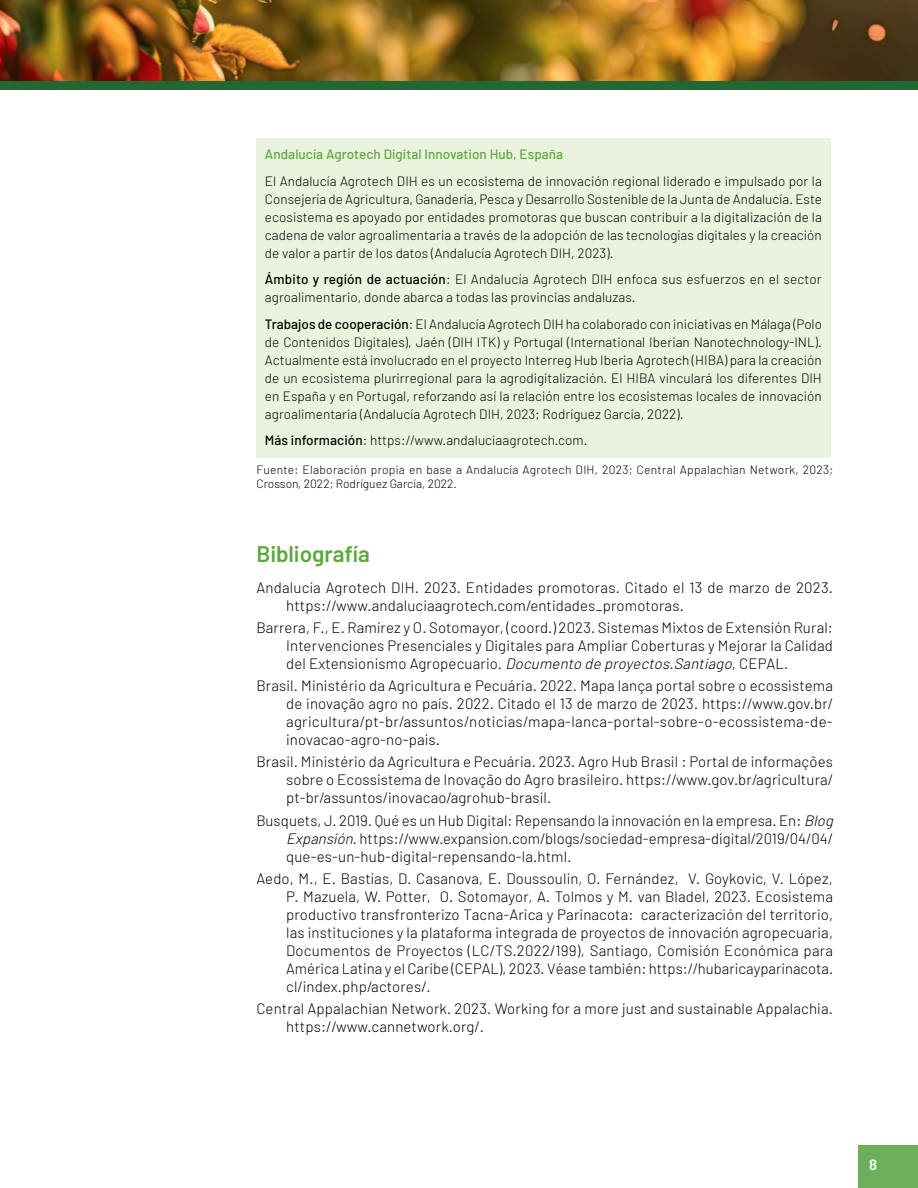
<style>
.page{position:relative;width:918px;height:1188px;background:#fff}
.page>*{position:absolute;margin:0;border:0;box-sizing:border-box;transform-origin:0 0}
.t1{font:600 22.5px "Barlow";color:#5ca83c}
.t2{font:300 15px/18px "Barlow";letter-spacing:.01em;color:#000;text-align:justify}
.t3{font:600 15px "Barlow";color:#fff}
.t4{font:300 13.5px/18px "Barlow";letter-spacing:.005em;color:#000;text-align:justify}
.t5{font:500 13.5px "Barlow";letter-spacing:.005em;color:#5ca83c}
.t6{font:300 12px/13.8px "Barlow";letter-spacing:.02em;color:#000}
.s1{font-weight:500}
.s2{font-style:italic}
</style>
<div class="page">
<div style="left:858px;top:1145px;width:60px;height:43px;background:#6bb058"></div>
<img style="left:0;top:0;width:918px;height:81px">
<div style="left:0;top:81px;width:918px;height:8px;background:#236834"></div>
<div style="left:256px;top:137px;width:574px;height:321px;background:#eaf3de"></div>
<hr style="left:256px;top:137px;width:574px;height:1px;background:#fff">
<p class="t5" style="left:265px;top:146px;width:300px">Andalucía Agrotech Digital Innovation Hub, España</p>
<p class="t4" style="left:265px;top:172px;width:559px">El Andalucía Agrotech DIH es un ecosistema de innovación regional liderado e impulsado por la Consejería de Agricultura, Ganadería, Pesca y Desarrollo Sostenible de la Junta de Andalucía. Este ecosistema es apoyado por entidades promotoras que buscan contribuir a la digitalización de la cadena de valor agroalimentaria a través de la adopción de las tecnologías digitales y la creación de valor a partir de los datos (Andalucía Agrotech DIH, 2023).</p>
<p class="t4" style="left:265px;top:270px;width:558px"><span class="s1">Ámbito y región de actuación</span>: El Andalucía Agrotech DIH enfoca sus esfuerzos en el sector agroalimentario, donde abarca a todas las provincias andaluzas.</p>
<p class="t4" style="left:265px;top:315px;width:559px"><span class="s1">Trabajos de cooperación</span>: El Andalucía Agrotech DIH ha colaborado con iniciativas en Málaga (Polo de Contenidos Digitales), Jaén (DIH ITK) y Portugal (International Iberian Nanotechnology-INL).<br>Actualmente está involucrado en el proyecto Interreg Hub Iberia Agrotech (HIBA) para la creación de un ecosistema plurirregional para la agrodigitalización. El HIBA vinculará los diferentes DIH en España y en Portugal, reforzando así la relación entre los ecosistemas locales de innovación agroalimentaria (Andalucía Agrotech DIH, 2023; Rodríguez García, 2022).</p>
<p class="t4" style="left:265px;top:431px;width:324px"><span class="s1">Más información</span>: https://www.andaluciaagrotech.com.</p>
<p class="t6" style="left:256px;top:463px;width:578px">Fuente: Elaboración propia en base a Andalucía Agrotech DIH, 2023; Central Appalachian Network, 2023;<br>Crosson, 2022; Rodríguez García, 2022.</p>
<h1 class="t1" style="left:256px;top:540px;width:115px">Bibliografía</h1>
<p class="t2" style="left:286px;top:578px;width:548px;text-indent:-30px">Andalucía Agrotech DIH. 2023. Entidades promotoras. Citado el 13 de marzo de 2023. https://www.andaluciaagrotech.com/entidades_promotoras.</p>
<p class="t2" style="left:286px;top:618px;width:548px;text-indent:-30px">Barrera, F., E. Ramírez y O. Sotomayor, (coord.) 2023. Sistemas Mixtos de Extensión Rural:<br>Intervenciones Presenciales y Digitales para Ampliar Coberturas y Mejorar la Calidad del Extensionismo Agropecuario. <span class="s2">Documento de proyectos.Santiago</span>, CEPAL.</p>
<p class="t2" style="left:286px;top:676px;width:548px;text-indent:-30px">Brasil. Ministério da Agricultura e Pecuária. 2022. Mapa lança portal sobre o ecossistema de inovação agro no país. 2022. Citado el 13 de marzo de 2023. https://www.gov.br/ agricultura/pt-br/assuntos/noticias/mapa-lanca-portal-sobre-o-ecossistema-de&shy;inovacao-agro-no-pais.</p>
<p class="t2" style="left:286px;top:753px;width:548px;text-indent:-30px">Brasil. Ministério da Agricultura e Pecuária. 2023. Agro Hub Brasil : Portal de informações sobre o Ecossistema de Inovação do Agro brasileiro. https://www.gov.br/agricultura/ pt-br/assuntos/inovacao/agrohub-brasil.</p>
<p class="t2" style="left:286px;top:811px;width:552px;text-align:left;text-indent:-30px">Busquets, J. 2019. Qué es un Hub Digital: Repensando la innovación en la empresa. En: <span class="s2">Blog<br>Expansión</span>. https://www.expansion.com/blogs/sociedad-empresa-digital/2019/04/04/ que-es-un-hub-digital-repensando-la.html.</p>
<p class="t2" style="left:286px;top:869px;width:549px;text-indent:-30px">Aedo, M., E. Bastías, D. Casanova, E. Doussoulin, O. Fernández, V. Goykovic, V. López, P. Mazuela, W. Potter, O. Sotomayor, A. Tolmos y M. van Bladel, 2023. Ecosistema productivo transfronterizo Tacna-Arica y Parinacota: caracterización del territorio, las instituciones y la plataforma integrada de proyectos de innovación agropecuaria, Documentos de Proyectos (LC/TS.2022/199), Santiago, Comisión Económica para América Latina y el Caribe (CEPAL), 2023. Véase también: https://hubaricayparinacota. cl/index.php/actores/.</p>
<p class="t2" style="left:286px;top:999px;width:548px;text-indent:-30px">Central Appalachian Network. 2023. Working for a more just and sustainable Appalachia. https://www.cannetwork.org/.</p>
<p class="t3" style="left:869px;top:1156px;width:9px">8</p>
</div>
